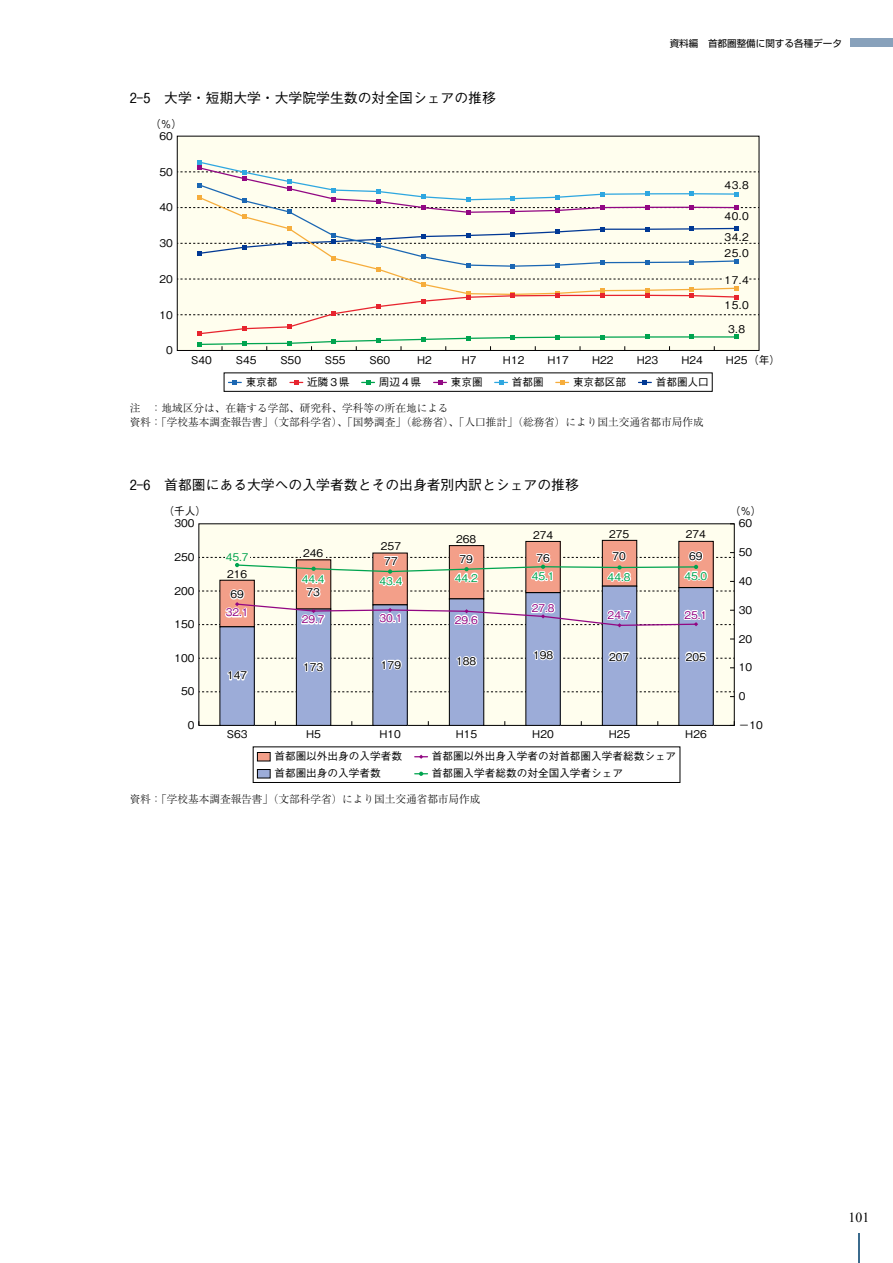
<style>
.page{position:relative;width:893px;height:1263px;background:#fff}
.page>*{position:absolute;margin:0;border:0;box-sizing:border-box;transform-origin:0 0}
.t1{font:500 13.8px "Gothic BBB Pr 6";color:#000}
.t2{font:13.8px "Times New Roman";color:#000}
.t3{font:500 10.65px/17px "Gothic BBB Pr 6";color:#000}
.t4{font:300 10.65px/14.9px "Ryumin Pr 6";color:#000}
.t5{font:500 10.65px "Gothic BBB Pr 6";color:#00a44f}
.t6{font:500 10.65px "Gothic BBB Pr 6";color:#920783}
.t7{font:9.6px "Shin Go Pr 6";color:#000}
</style>
<div class="page">
<div style="left:850px;top:38px;width:43px;height:9px;background:#88a1bb"></div>
<div style="left:177px;top:136px;width:582px;height:214px;background:#fffeee"></div>
<div style="left:224px;top:373px;width:488px;height:19px;border:1px solid #000"></div>
<svg style="left:495px;top:380px;width:12px;height:5px"></svg>
<svg style="left:434px;top:380px;width:12px;height:5px"></svg>
<svg style="left:639px;top:380px;width:12px;height:5px"></svg>
<svg style="left:228px;top:380px;width:13px;height:5px"></svg>
<svg style="left:556px;top:380px;width:13px;height:5px"></svg>
<svg style="left:290px;top:380px;width:13px;height:5px"></svg>
<svg style="left:362px;top:380px;width:12px;height:5px"></svg>
<svg style="left:177px;top:160px;width:582px;height:190px"></svg>
<div style="left:724px;top:276px;width:25px;height:8px;background:#fffeee"></div>
<div style="left:199px;top:524px;width:535px;height:201px;background:#fffeee"></div>
<svg style="left:730px;top:721px;width:5px;height:5px"></svg>
<svg style="left:199px;top:691px;width:535px;height:6px"></svg>
<div style="left:253px;top:747px;width:427px;height:36px;border:1px solid #000"></div>
<div style="left:257px;top:752px;width:13px;height:9px;background:#f39f89"></div>
<div style="left:257px;top:752px;width:13px;height:9px;border:1px solid #000"></div>
<div style="left:257px;top:769px;width:13px;height:9px;background:#9cacd8"></div>
<div style="left:257px;top:769px;width:13px;height:9px;border:1px solid #000"></div>
<svg style="left:415px;top:772px;width:12px;height:4px"></svg>
<svg style="left:415px;top:755px;width:12px;height:4px"></svg>
<div style="left:449px;top:546px;width:35px;height:53px;background:#f39f89"></div>
<div style="left:449px;top:545px;width:35px;height:54px;border:1px solid #000"></div>
<div style="left:526px;top:541px;width:34px;height:52px;background:#f39f89"></div>
<div style="left:526px;top:541px;width:34px;height:52px;border:1px solid #000"></div>
<div style="left:602px;top:540px;width:35px;height:46px;background:#f39f89"></div>
<div style="left:602px;top:540px;width:35px;height:46px;border:1px solid #000"></div>
<div style="left:679px;top:541px;width:34px;height:47px;background:#f39f89"></div>
<div style="left:679px;top:541px;width:34px;height:47px;border:1px solid #000"></div>
<div style="left:220px;top:627px;width:34px;height:98px;background:#9cacd8"></div>
<div style="left:220px;top:627px;width:35px;height:99px;border:1px solid #000"></div>
<div style="left:296px;top:609px;width:35px;height:116px;background:#9cacd8"></div>
<div style="left:296px;top:609px;width:35px;height:117px;border:1px solid #000"></div>
<div style="left:373px;top:605px;width:34px;height:120px;background:#9cacd8"></div>
<div style="left:449px;top:599px;width:35px;height:126px;background:#9cacd8"></div>
<div style="left:449px;top:599px;width:35px;height:127px;border:1px solid #000"></div>
<div style="left:526px;top:593px;width:34px;height:132px;background:#9cacd8"></div>
<div style="left:602px;top:586px;width:35px;height:139px;background:#9cacd8"></div>
<div style="left:602px;top:586px;width:35px;height:140px;border:1px solid #000"></div>
<div style="left:679px;top:588px;width:34px;height:137px;background:#9cacd8"></div>
<svg style="left:199px;top:649px;width:535px;height:33px"></svg>
<svg style="left:199px;top:550px;width:535px;height:77px"></svg>
<hr style="left:858px;top:1233px;width:1px;height:30px;background:#3b6b8d">
<p class="t1" style="left:130px;top:86px;width:368px">2-5　大学・短期大学・大学院学生数の対全国シェアの推移</p>
<p class="t3" style="left:150px;top:114px;width:33px">（％）</p>
<p class="t3" style="left:159px;top:127px;width:15px">60</p>
<p class="t3" style="left:159px;top:163px;width:15px">50</p>
<p class="t3" style="left:159px;top:198px;width:15px">40</p>
<p class="t3" style="left:159px;top:234px;width:15px">30</p>
<p class="t3" style="left:159px;top:270px;width:15px">20</p>
<p class="t3" style="left:159px;top:305px;width:15px">10</p>
<p class="t3" style="left:166px;top:341px;width:8px">0</p>
<p class="t3" style="left:191px;top:351px;width:22px">S40</p>
<p class="t3" style="left:236px;top:351px;width:22px">S45</p>
<p class="t3" style="left:280px;top:351px;width:22px">S50</p>
<p class="t3" style="left:325px;top:351px;width:22px">S55</p>
<p class="t3" style="left:370px;top:351px;width:22px">S60</p>
<p class="t3" style="left:417px;top:351px;width:16px">H2</p>
<p class="t3" style="left:462px;top:351px;width:16px">H7</p>
<p class="t3" style="left:503px;top:351px;width:23px">H12</p>
<p class="t3" style="left:547px;top:351px;width:23px">H17</p>
<p class="t3" style="left:592px;top:351px;width:23px">H22</p>
<p class="t7" style="left:670px;top:35px;width:174px">資料編　首都圏整備に関する各種データ</p>
<p class="t3" style="left:724px;top:176px;width:26px">43.8</p>
<p class="t3" style="left:724px;top:206px;width:26px">40.0</p>
<p class="t3" style="left:724px;top:227px;width:26px">34.2</p>
<p class="t3" style="left:724px;top:244px;width:26px">25.0</p>
<p class="t3" style="left:724px;top:271px;width:26px">17.4</p>
<p class="t3" style="left:637px;top:351px;width:23px">H23</p>
<p class="t3" style="left:681px;top:351px;width:23px">H24</p>
<p class="t3" style="left:724px;top:293px;width:26px;line-height:23.2px;text-align:center">15.0<br>3.8</p>
<p class="t3" style="left:726px;top:351px;width:56px">H25（年）</p>
<p class="t3" style="left:246px;top:373px;width:33px">東京都</p>
<p class="t3" style="left:307px;top:373px;width:44px">近隣３県</p>
<p class="t3" style="left:379px;top:373px;width:44px">周辺４県</p>
<p class="t3" style="left:451px;top:373px;width:33px">東京圏</p>
<p class="t3" style="left:512px;top:373px;width:33px">首都圏</p>
<p class="t3" style="left:573px;top:373px;width:55px">東京都区部</p>
<p class="t3" style="left:656px;top:373px;width:55px">首都圏人口</p>
<p class="t4" style="left:130px;top:399px;width:576px">注　：地域区分は、在籍する学部、研究科、学科等の所在地による<br>資料：「学校基本調査報告書」（文部科学省）、「国勢調査」（総務省）、「人口推計」（総務省）により国土交通省都市局作成</p>
<p class="t1" style="left:130px;top:473px;width:451px">2-6　首都圏にある大学への入学者数とその出身者別内訳とシェアの推移</p>
<p class="t3" style="left:164px;top:501px;width:44px">（千人）</p>
<p class="t3" style="left:174px;top:514px;width:22px">300</p>
<p class="t3" style="left:174px;top:548px;width:22px">250</p>
<p class="t3" style="left:174px;top:581px;width:22px">200</p>
<p class="t3" style="left:174px;top:615px;width:22px">150</p>
<p class="t3" style="left:174px;top:649px;width:22px">100</p>
<p class="t3" style="left:181px;top:682px;width:15px">50</p>
<p class="t3" style="left:188px;top:716px;width:8px">0</p>
<p class="t5" style="left:226px;top:548px;width:24px">45.7</p>
<p class="t3" style="left:227px;top:564px;width:22px">216</p>
<p class="t3" style="left:303px;top:544px;width:22px">246</p>
<p class="t3" style="left:456px;top:530px;width:22px">268</p>
<p class="t3" style="left:533px;top:526px;width:22px">274</p>
<p class="t3" style="left:609px;top:525px;width:22px">275</p>
<p class="t3" style="left:381px;top:537px;width:22px">257</p>
<p class="t3" style="left:384px;top:552px;width:15px">77</p>
<p class="t3" style="left:460px;top:550px;width:15px">79</p>
<p class="t3" style="left:536px;top:549px;width:15px">76</p>
<p class="t3" style="left:612px;top:547px;width:15px">70</p>
<p class="t5" style="left:302px;top:571px;width:24px">44.4</p>
<p class="t5" style="left:380px;top:572px;width:24px">43.4</p>
<p class="t5" style="left:455px;top:569px;width:24px">44.2</p>
<p class="t5" style="left:532px;top:567px;width:24px">45.1</p>
<p class="t5" style="left:608px;top:568px;width:24px">44.8</p>
<p class="t3" style="left:230px;top:585px;width:15px">69</p>
<p class="t3" style="left:306px;top:583px;width:15px">73</p>
<p class="t6" style="left:226px;top:604px;width:24px">32.1</p>
<p class="t3" style="left:227px;top:666px;width:22px">147</p>
<p class="t6" style="left:302px;top:611px;width:24px">29.7</p>
<p class="t6" style="left:380px;top:609px;width:24px">30.1</p>
<p class="t6" style="left:455px;top:611px;width:24px">29.6</p>
<p class="t3" style="left:303px;top:657px;width:22px">173</p>
<p class="t3" style="left:381px;top:655px;width:22px">179</p>
<p class="t3" style="left:456px;top:652px;width:22px">188</p>
<p class="t6" style="left:532px;top:599px;width:24px">27.8</p>
<p class="t6" style="left:608px;top:606px;width:24px">24.7</p>
<p class="t3" style="left:533px;top:646px;width:22px">198</p>
<p class="t3" style="left:609px;top:647px;width:22px">207</p>
<p class="t3" style="left:686px;top:525px;width:22px">274</p>
<p class="t3" style="left:689px;top:547px;width:15px">69</p>
<p class="t5" style="left:684px;top:567px;width:24px">45.0</p>
<p class="t6" style="left:684px;top:606px;width:24px">25.1</p>
<p class="t3" style="left:686px;top:647px;width:22px">205</p>
<p class="t3" style="left:227px;top:725px;width:22px">S63</p>
<p class="t3" style="left:306px;top:725px;width:16px">H5</p>
<p class="t3" style="left:379px;top:725px;width:23px">H10</p>
<p class="t3" style="left:456px;top:725px;width:23px">H15</p>
<p class="t3" style="left:532px;top:725px;width:23px">H20</p>
<p class="t3" style="left:609px;top:725px;width:23px">H25</p>
<p class="t3" style="left:685px;top:725px;width:23px">H26</p>
<p class="t3" style="left:274px;top:747px;width:129px">首都圏以外出身の入学者数首都圏出身の入学者数</p>
<p class="t3" style="left:432px;top:747px;width:246px">首都圏以外出身入学者の対首都圏入学者総数シェア首都圏入学者総数の対全国入学者シェア</p>
<p class="t4" style="left:130px;top:791px;width:352px">資料：「学校基本調査報告書」（文部科学省）により国土交通省都市局作成</p>
<p class="t3" style="left:730px;top:501px;width:33px">（％）</p>
<p class="t3" style="left:739px;top:514px;width:15px">60</p>
<p class="t3" style="left:739px;top:543px;width:15px">50</p>
<p class="t3" style="left:739px;top:572px;width:15px">40</p>
<p class="t3" style="left:739px;top:601px;width:15px">30</p>
<p class="t3" style="left:739px;top:629px;width:15px">20</p>
<p class="t3" style="left:739px;top:658px;width:15px">10</p>
<p class="t3" style="left:739px;top:687px;width:8px">0</p>
<p class="t3" style="left:739px;top:716px;width:26px">－10</p>
<p class="t2" style="left:849px;top:1208px;width:22px">101</p>
</div>
